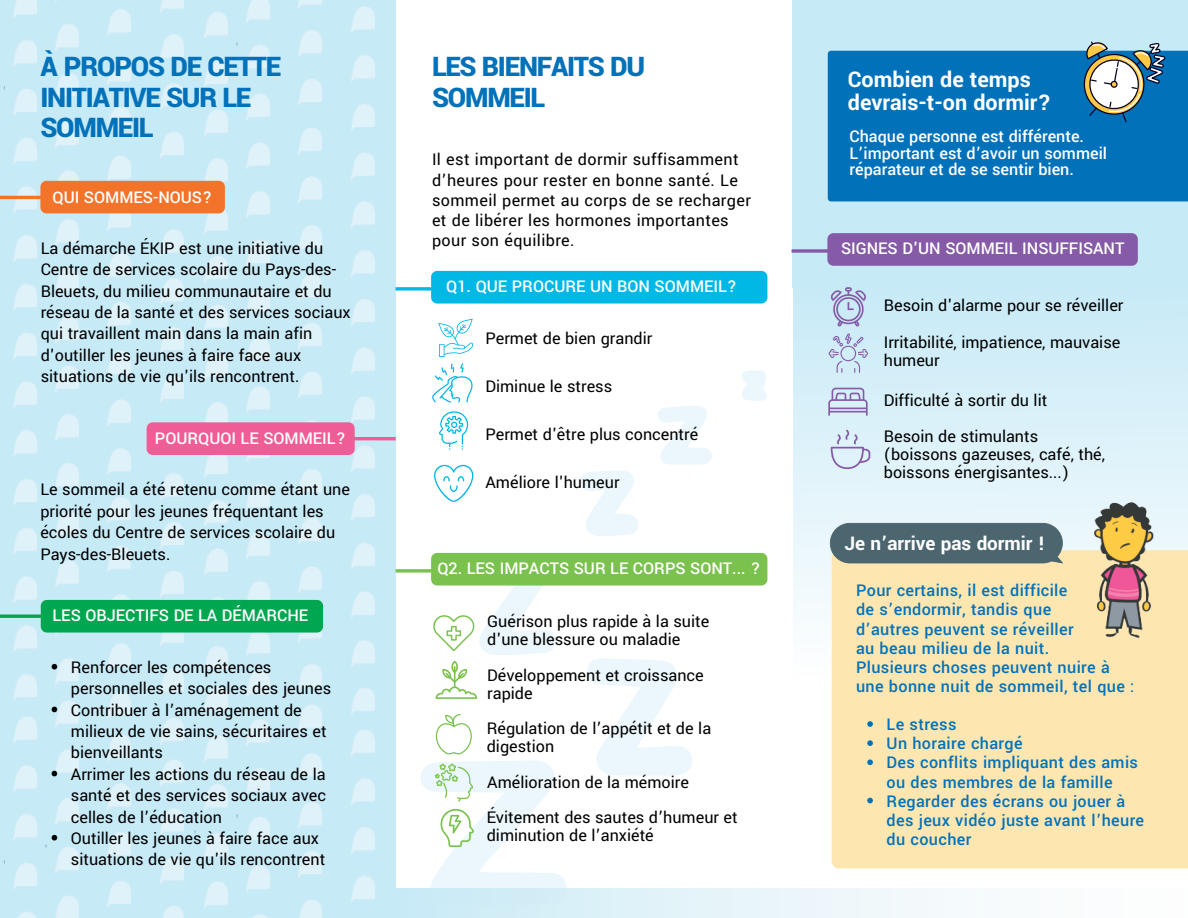
<style>
.page{position:relative;width:1188px;height:918px;background:#fff}
.page>*{position:absolute;margin:0;border:0;box-sizing:border-box;transform-origin:0 0}
.t1{font:900 30px/30.3px "Yantramanav";letter-spacing:-.04em;color:#0172ba}
.t2{font:700 24px/22.5px "Yantramanav";color:#fff}
.t3{font:700 21px "Yantramanav";color:#fff}
.t4{font:18px/21.3px "Yantramanav";color:#000}
.t5{font:500 18px/19.2px "Yantramanav";letter-spacing:.02em;color:#0172ba}
.t6{font:500 18px/16.8px "Yantramanav";color:#fff}
.t7{font:18px/20.2px "Yantramanav";letter-spacing:.02em;color:#000}
</style>
<div class="page">
<div style="left:793px;top:280px;width:395px;height:397px;background:linear-gradient(to bottom,#c7eaf7,#fefefd)"></div>
<div style="left:792px;top:0;width:396px;height:288px;background:#c7eaf7"></div>
<div style="left:832px;top:550px;width:356px;height:319px;background:#fee6b1"></div>
<img style="left:152px;top:0;width:39px;height:706px">
<img style="left:100px;top:0;width:52px;height:719px">
<img style="left:0;top:0;width:42px;height:701px">
<img style="left:42px;top:0;width:58px;height:686px">
<img style="left:342px;top:0;width:53px;height:676px">
<img style="left:290px;top:0;width:52px;height:689px">
<img style="left:191px;top:0;width:42px;height:671px">
<img style="left:233px;top:0;width:57px;height:656px">
<img style="left:147px;top:706px;width:44px;height:212px">
<img style="left:100px;top:719px;width:52px;height:199px">
<img style="left:0;top:701px;width:42px;height:217px">
<img style="left:42px;top:686px;width:58px;height:232px">
<img style="left:338px;top:676px;width:57px;height:242px">
<img style="left:290px;top:689px;width:52px;height:229px">
<img style="left:191px;top:671px;width:42px;height:247px">
<img style="left:233px;top:656px;width:57px;height:262px">
<svg style="left:587px;top:658px;width:105px;height:118px"></svg>
<svg style="left:580px;top:471px;width:58px;height:65px"></svg>
<svg style="left:658px;top:406px;width:54px;height:59px"></svg>
<svg style="left:742px;top:370px;width:25px;height:31px"></svg>
<div style="left:396px;top:889px;width:792px;height:29px;background:linear-gradient(to right,#cdebf6,#fffffd)"></div>
<div style="left:40px;top:181px;width:185px;height:32px;background:#f37329;border-radius:6px"></div>
<hr style="left:0;top:196px;width:73px;height:3px;background:#f37329">
<div style="left:147px;top:422px;width:208px;height:33px;background:#f05c95;border-radius:6px"></div>
<hr style="left:303px;top:437px;width:93px;height:3px;background:#f05c95">
<div style="left:41px;top:600px;width:282px;height:33px;background:#00a750;border-radius:6px"></div>
<hr style="left:0;top:615px;width:73px;height:3px;background:#00a750">
<svg style="left:867px;top:721px;width:6px;height:6px"></svg>
<svg style="left:867px;top:740px;width:6px;height:6px"></svg>
<svg style="left:867px;top:759px;width:6px;height:6px"></svg>
<svg style="left:867px;top:798px;width:6px;height:5px"></svg>
<svg style="left:438px;top:319px;width:35px;height:38px"></svg>
<svg style="left:432px;top:363px;width:41px;height:40px"></svg>
<svg style="left:439px;top:411px;width:29px;height:39px"></svg>
<svg style="left:434px;top:465px;width:39px;height:37px"></svg>
<svg style="left:433px;top:586px;width:123px;height:113px"></svg>
<svg style="left:436px;top:714px;width:36px;height:40px"></svg>
<div style="left:828px;top:51px;width:360px;height:150px;background:#0172ba"></div>
<svg style="left:831px;top:287px;width:35px;height:39px"></svg>
<svg style="left:829px;top:333px;width:39px;height:40px;background:#c4d5ea"></svg>
<svg style="left:830px;top:430px;width:40px;height:39px;background:#cfd9ec"></svg>
<svg style="left:828px;top:388px;width:40px;height:28px"></svg>
<div style="left:830px;top:523px;width:235px;height:40px;background:#4c666f"></div>
<img style="left:1082px;top:498px;width:84px;height:148px">
<svg style="left:1078px;top:41px;width:89px;height:83px;background:#749eb0"></svg>
<div style="left:827px;top:233px;width:311px;height:33px;background:#855aa6;border-radius:6px"></div>
<svg style="left:792px;top:249px;width:36px;height:4px"></svg>
<div style="left:431px;top:271px;width:336px;height:33px;background:#00b8e6;border-radius:6px"></div>
<svg style="left:396px;top:287px;width:36px;height:4px"></svg>
<div style="left:431px;top:553px;width:336px;height:33px;background:#7ac24d;border-radius:6px"></div>
<svg style="left:396px;top:569px;width:35px;height:4px"></svg>
<svg style="left:421px;top:760px;width:146px;height:147px"></svg>
<svg style="left:52px;top:664px;width:5px;height:6px"></svg>
<svg style="left:52px;top:707px;width:5px;height:5px"></svg>
<svg style="left:52px;top:771px;width:5px;height:5px"></svg>
<svg style="left:52px;top:835px;width:5px;height:6px"></svg>
<h1 class="t1" style="left:40px;top:53px;width:242px">À PROPOS DE CETTE<br>INITIATIVE SUR LE<br>SOMMEIL</h1>
<p class="t6" style="left:53px;top:189px;width:161px">QUI SOMMES-NOUS?</p>
<p class="t4" style="left:41px;top:238px;width:312px">La démarche ÉKIP est une initiative du Centre de services scolaire du Pays-des-Bleuets, du milieu communautaire et du réseau de la santé et des services sociaux qui travaillent main dans la main afin d'outiller les jeunes à faire face aux situations de vie qu'ils rencontrent.</p>
<p class="t6" style="left:155px;top:430px;width:192px">POURQUOI LE SOMMEIL?</p>
<p class="t4" style="left:40px;top:480px;width:311px">Le sommeil a été retenu comme étant une priorité pour les jeunes fréquentant les écoles du Centre de services scolaire du Pays-des-Bleuets.</p>
<p class="t6" style="left:53px;top:608px;width:257px">LES OBJECTIFS DE LA DÉMARCHE</p>
<p class="t4" style="left:71px;top:657px;width:262px">Renforcer les compétences personnelles et sociales des jeunes<br>Contribuer à l’aménagement de milieux de vie sains, sécuritaires et bienveillants<br>Arrimer les actions du réseau de la santé et des services sociaux avec celles de l’éducation<br>Outiller les jeunes à faire face aux situations de vie qu'ils rencontrent</p>
<h1 class="t1" style="left:432px;top:53px;width:215px">LES BIENFAITS DU<br>SOMMEIL</h1>
<p class="t7" style="left:432px;top:150px;width:320px">Il est important de dormir suffisamment d’heures pour rester en bonne santé. Le sommeil permet au corps de se recharger et de libérer les hormones importantes pour son équilibre.</p>
<p class="t6" style="left:446px;top:279px;width:292px">Q1. QUE PROCURE UN BON SOMMEIL?</p>
<p class="t4" style="left:485px;top:328px;width:168px">Permet de bien grandir</p>
<p class="t4" style="left:485px;top:376px;width:128px">Diminue le stress</p>
<p class="t4" style="left:485px;top:424px;width:214px">Permet d'être plus concentré</p>
<p class="t4" style="left:485px;top:472px;width:136px">Améliore l'humeur</p>
<p class="t6" style="left:437px;top:561px;width:325px">Q2. LES IMPACTS SUR LE CORPS SONT... ?</p>
<p class="t4" style="left:487px;top:613px;width:224px;line-height:18px">Guérison plus rapide à la suite d'une blessure ou maladie</p>
<p class="t4" style="left:487px;top:667px;width:218px;line-height:18px">Développement et croissance rapide</p>
<p class="t4" style="left:487px;top:720px;width:226px;line-height:18px">Régulation de l’appétit et de la digestion</p>
<p class="t4" style="left:487px;top:765px;width:253px;line-height:35.5px">Amélioration de la mémoire<br>Évitement des sautes d’humeur et</p>
<p class="t4" style="left:487px;top:825px;width:169px">diminution de l’anxiété</p>
<h2 class="t2" style="left:848px;top:69px;width:205px">Combien de temps devrais-t-on dormir?</h2>
<p class="t6" style="left:850px;top:128px;width:259px">Chaque personne est différente.<br>L’important est d’avoir un sommeil réparateur et de se sentir bien.</p>
<p class="t6" style="left:841px;top:241px;width:285px">SIGNES D'UN SOMMEIL INSUFFISANT</p>
<p class="t4" style="left:884px;top:287px;width:241px;line-height:37.2px">Besoin d'alarme pour se réveiller<br>Irritabilité, impatience, mauvaise</p>
<p class="t4" style="left:884px;top:351px;width:57px">humeur</p>
<p class="t4" style="left:884px;top:383px;width:165px;line-height:35.5px">Difficulté à sortir du lit<br>Besoin de stimulants</p>
<p class="t4" style="left:884px;top:445px;width:223px;line-height:18px">(boissons gazeuses, café, thé, boissons énergisantes...)</p>
<p class="t3" style="left:844px;top:531px;width:203px">Je n’arrive pas dormir !</p>
<p class="t5" style="left:856px;top:582px;width:280px">Pour certains, il est difficile<br>de s’endormir, tandis que<br>d’autres peuvent se réveiller<br>au beau milieu de la nuit.<br>Plusieurs choses peuvent nuire à une bonne nuit de sommeil, tel que :</p>
<p class="t5" style="left:887px;top:715px;width:259px">Le stress<br>Un horaire chargé<br>Des conflits impliquant des amis ou des membres de la famille<br>Regarder des écrans ou jouer à des jeux vidéo juste avant l’heure du coucher</p>
</div>
